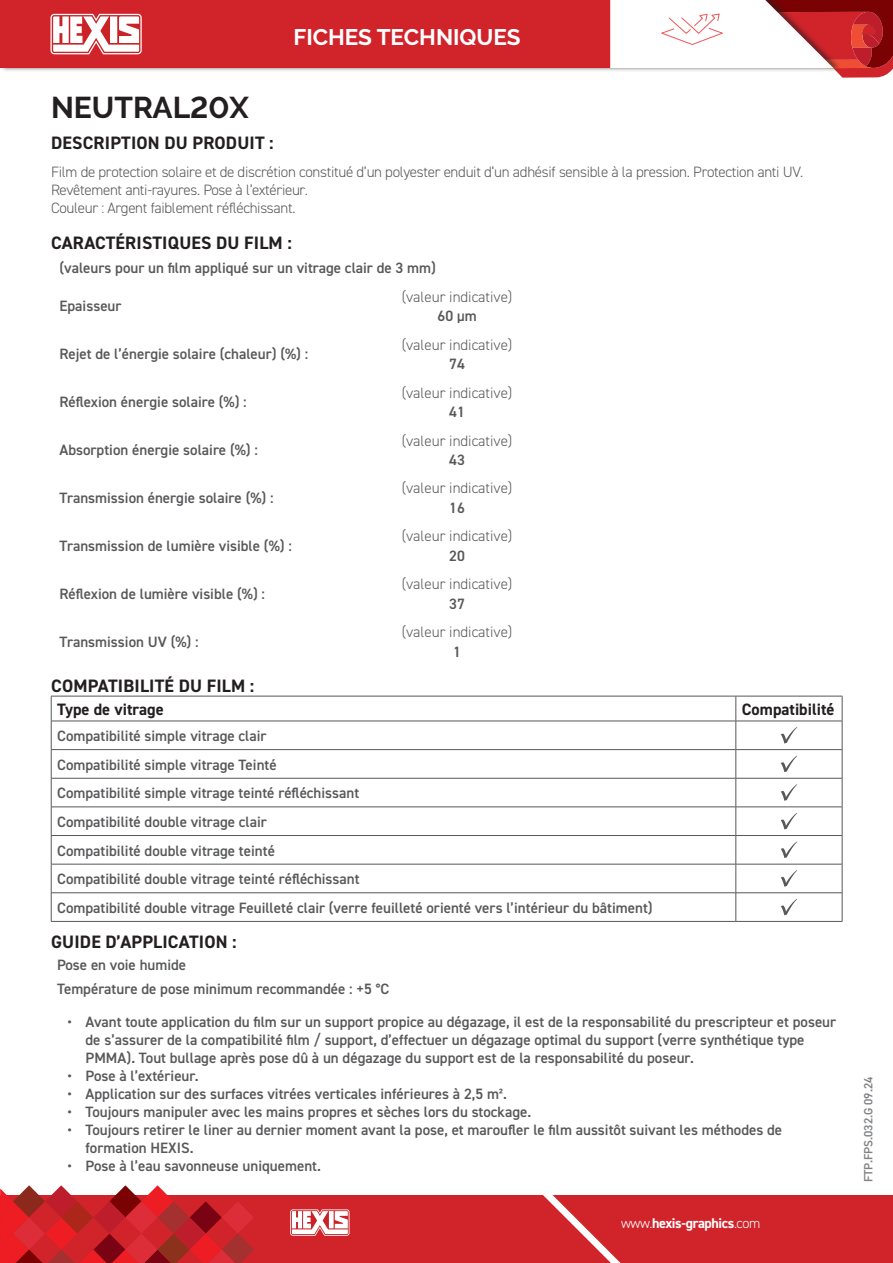
<style>
.page{position:relative;width:893px;height:1263px;background:#fff}
.page>*{position:absolute;margin:0;border:0;box-sizing:border-box;transform-origin:0 0}
.t1{font:700 30px "Raleway";color:#231f20}
.t2{font:700 22.5px "Raleway";color:#fff}
.t3{font:700 18px "DIN2014";letter-spacing:.01em;color:#231f20}
.t4{font:700 16.5px "DIN2014";color:#231f20}
.t5{font:600 15px/28.7px "DIN2014";color:#57585a}
.t6{font:300 15px/18px "DIN2014";letter-spacing:-.02em;color:#57585a}
.t7{font:300 15px "DIN2014";color:#57585a}
.t8{font:700 14.1px "DIN2014";letter-spacing:-.025em;color:#fff}
.t9{font:600 12px "DIN2014";color:#808285}
.s1{font-weight:300}
</style>
<div class="page">
<div style="left:0;top:1195px;width:893px;height:68px;background:#d1232a"></div>
<svg style="left:290px;top:1209px;width:60px;height:27px;background:#edb5b6"></svg>
<svg style="left:0;top:1185px;width:254px;height:78px"></svg>
<svg style="left:543px;top:1195px;width:78px;height:68px"></svg>
<div style="left:0;top:0;width:841px;height:73px;background:#231f20;opacity:.6"></div>
<div style="left:0;top:0;width:610px;height:68px;background:#d1232a"></div>
<svg style="left:50px;top:14px;width:95px;height:40px"></svg>
<svg style="left:610px;top:0;width:283px;height:78px"></svg>
<hr style="left:51px;top:721px;width:685px;height:1px;background:#57585a">
<hr style="left:736px;top:721px;width:106px;height:1px;background:#57585a">
<hr style="left:51px;top:749px;width:685px;height:1px;background:#57585a">
<hr style="left:736px;top:749px;width:106px;height:1px;background:#57585a">
<hr style="left:51px;top:778px;width:685px;height:1px;background:#57585a">
<hr style="left:736px;top:778px;width:106px;height:1px;background:#57585a">
<hr style="left:51px;top:807px;width:685px;height:1px;background:#57585a">
<hr style="left:736px;top:807px;width:106px;height:1px;background:#57585a">
<hr style="left:51px;top:835px;width:685px;height:1px;background:#57585a">
<hr style="left:736px;top:835px;width:106px;height:1px;background:#57585a">
<hr style="left:51px;top:864px;width:685px;height:1px;background:#57585a">
<hr style="left:736px;top:864px;width:106px;height:1px;background:#57585a">
<hr style="left:51px;top:892px;width:685px;height:1px;background:#57585a">
<svg style="left:51px;top:697px;width:1px;height:224px"></svg>
<hr style="left:736px;top:892px;width:106px;height:1px;background:#57585a">
<svg style="left:736px;top:697px;width:1px;height:224px"></svg>
<svg style="left:842px;top:696px;width:1px;height:225px"></svg>
<hr style="left:51px;top:921px;width:685px;height:1px;background:#57585a">
<hr style="left:736px;top:921px;width:106px;height:1px;background:#57585a">
<hr style="left:51px;top:696px;width:685px;height:1px;background:#57585a">
<hr style="left:736px;top:696px;width:106px;height:1px;background:#57585a">
<svg style="left:781px;top:727px;width:16px;height:17px"></svg>
<svg style="left:781px;top:756px;width:16px;height:16px"></svg>
<svg style="left:781px;top:784px;width:16px;height:17px"></svg>
<svg style="left:781px;top:813px;width:16px;height:16px"></svg>
<svg style="left:781px;top:841px;width:16px;height:17px"></svg>
<svg style="left:781px;top:870px;width:16px;height:17px"></svg>
<svg style="left:781px;top:899px;width:16px;height:16px"></svg>
<h2 class="t2" style="left:293px;top:24px;width:229px">FICHES TECHNIQUES</h2>
<h1 class="t1" style="left:51px;top:90px;width:199px">NEUTRAL20X</h1>
<p class="t3" style="left:51px;top:130px;width:224px">DESCRIPTION DU PRODUIT :</p>
<p class="t6" style="left:51px;top:163px;width:754px">Film de protection solaire et de discrétion constitué d’un polyester enduit d’un adhésif sensible à la pression. Protection anti UV.<br>Revêtement anti-rayures. Pose à l’extérieur.<br>Couleur : Argent faiblement réfléchissant.</p>
<p class="t3" style="left:51px;top:230px;width:242px">CARACTÉRISTIQUES DU FILM :</p>
<p class="t5" style="left:60px;top:253px;width:378px">(valeurs pour un film appliqué sur un vitrage clair de 3 mm)</p>
<p class="t5" style="left:60px;top:291px;width:64px">Epaisseur</p>
<p class="t7" style="left:402px;top:287px;width:112px">(valeur indicative)</p>
<p class="t5" style="left:438px;top:301px;width:41px">60 µm</p>
<p class="t5" style="left:60px;top:339px;width:250px">Rejet de l’énergie solaire (chaleur) (%) :</p>
<p class="t5" style="left:60px;top:387px;width:189px">Réflexion énergie solaire (%) :</p>
<p class="t5" style="left:60px;top:435px;width:200px">Absorption énergie solaire (%) :</p>
<p class="t5" style="left:60px;top:483px;width:216px">Transmission énergie solaire (%) :</p>
<p class="t5" style="left:60px;top:531px;width:234px">Transmission de lumière visible (%) :</p>
<p class="t5" style="left:60px;top:579px;width:207px">Réflexion de lumière visible (%) :</p>
<p class="t5" style="left:60px;top:627px;width:141px">Transmission UV (%) :</p>
<p class="t7" style="left:402px;top:335px;width:112px">(valeur indicative)</p>
<p class="t5" style="left:449px;top:349px;width:17px">74</p>
<p class="t7" style="left:402px;top:383px;width:112px">(valeur indicative)</p>
<p class="t5" style="left:449px;top:397px;width:17px">41</p>
<p class="t7" style="left:402px;top:431px;width:112px">(valeur indicative)</p>
<p class="t5" style="left:449px;top:445px;width:17px">43</p>
<p class="t7" style="left:402px;top:479px;width:112px">(valeur indicative)</p>
<p class="t5" style="left:449px;top:493px;width:17px">16</p>
<p class="t7" style="left:402px;top:527px;width:112px">(valeur indicative)</p>
<p class="t5" style="left:449px;top:541px;width:17px">20</p>
<p class="t7" style="left:402px;top:575px;width:112px">(valeur indicative)</p>
<p class="t5" style="left:449px;top:589px;width:17px">37</p>
<p class="t7" style="left:402px;top:623px;width:112px">(valeur indicative)</p>
<p class="t5" style="left:453px;top:637px;width:9px">1</p>
<p class="t3" style="left:51px;top:674px;width:205px">COMPATIBILITÉ DU FILM :</p>
<p class="t4" style="left:57px;top:698px;width:108px">Type de vitrage</p>
<p class="t4" style="left:742px;top:698px;width:94px">Compatibilité</p>
<p class="t5" style="left:57px;top:721px;width:597px">Compatibilité simple vitrage clair<br>Compatibilité simple vitrage Teinté<br>Compatibilité simple vitrage teinté réfléchissant<br>Compatibilité double vitrage clair<br>Compatibilité double vitrage teinté<br>Compatibilité double vitrage teinté réfléchissant<br>Compatibilité double vitrage Feuilleté clair (verre feuilleté orienté vers l’intérieur du bâtiment)</p>
<p class="t3" style="left:51px;top:930px;width:187px">GUIDE D’APPLICATION :</p>
<p class="t5" style="left:57px;top:953px;width:334px;line-height:23.7px">Pose en voie humide<br>Température de pose minimum recommandée : +5 °C</p>
<p class="t5" style="left:86px;top:1012px;width:752px;line-height:18px;text-indent:-18px">• Avant toute application du film sur un support propice au dégazage, il est de la responsabilité du prescripteur et poseur de s’assurer de la compatibilité film / support, d’effectuer un dégazage optimal du support (verre synthétique type<br>PMMA). Tout bullage après pose dû à un dégazage du support est de la responsabilité du poseur.</p>
<p class="t5" style="left:68px;top:1061px;width:133px">• Pose à l’extérieur.</p>
<p class="t5" style="left:68px;top:1079px;width:441px">• Application sur des surfaces vitrées verticales inférieures à 2,5 m².</p>
<p class="t5" style="left:68px;top:1097px;width:465px">• Toujours manipuler avec les mains propres et sèches lors du stockage.</p>
<p class="t5" style="left:86px;top:1120px;width:698px;line-height:18px;text-indent:-18px">• Toujours retirer le liner au dernier moment avant la pose, et maroufler le film aussitôt suivant les méthodes de formation HEXIS.</p>
<p class="t5" style="left:68px;top:1151px;width:255px">• Pose à l’eau savonneuse uniquement.</p>
<p class="t8" style="left:621px;top:1214px;width:141px"><span class="s1">www.</span>hexis-graphics<span class="s1">.com</span></p>
<p class="t9" style="left:860px;top:1182px;width:107px;rotate:-90deg">FTP.FPS.032.G 09.24</p>
</div>
